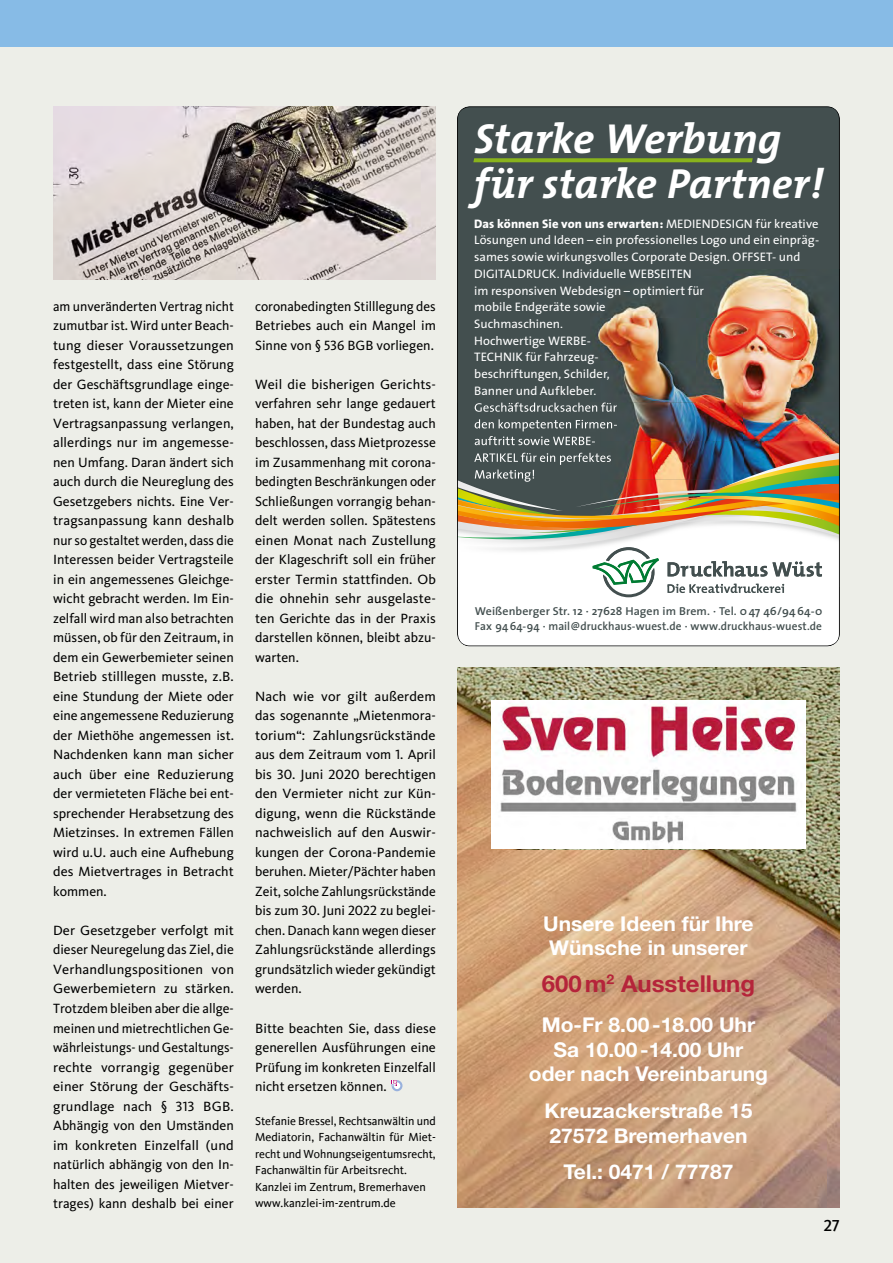
<style>
.page{position:relative;width:893px;height:1263px;background:#edeee8}
.page>*{position:absolute;margin:0;border:0;box-sizing:border-box;transform-origin:0 0}
.t1{font:italic 700 42.15px/45.2px "The Mix";letter-spacing:-.005em;color:#fff}
.t2{font:700 23.25px "Helvetica Neue LT";color:#b5243a}
.t3{font:700 20.4px/24.5px "Helvetica Neue LT";color:#fff}
.t4{font:16.5px "Kievit Medium SC";color:#000}
.t5{font:13.8px/19.5px "Kievit Book Ziff";color:#000;text-align:justify}
.t6{font:12.3px/16.6px "The Sans";color:#fff}
.t7{font:12px/16.5px "Kievit";color:#000}
.t8{font:600 11.55px/14.4px "The Sans";letter-spacing:.005em;color:#434f4f}
.s1{font-weight:800}
</style>
<div class="page">
<div style="left:0;top:0;width:893px;height:47px;background:#87bbe6"></div>
<svg style="left:391px;top:1080px;width:11px;height:11px"></svg>
<img style="left:53px;top:106px;width:383px;height:174px">
<img style="left:457px;top:668px;width:382px;height:540px">
<img style="left:492px;top:701px;width:313px;height:148px">
<img style="left:457px;top:106px;width:383px;height:540px">
<p class="t5" style="left:53px;top:297px;width:182px">am unveränderten Vertrag nicht zumutbar ist. Wird unter Beach&shy;tung dieser Voraussetzungen festgestellt, dass eine Störung der Geschäftsgrundlage einge&shy;treten ist, kann der Mieter eine Vertragsanpassung verlangen, allerdings nur im angemesse&shy;nen Umfang. Daran ändert sich auch durch die Neureglung des Gesetzgebers nichts. Eine Ver&shy;tragsanpassung kann deshalb nur so gestaltet werden, dass die Interessen beider Vertragsteile in ein angemessenes Gleichge&shy;wicht gebracht werden. Im Ein&shy;zelfall wird man also betrachten müssen, ob für den Zeitraum, in dem ein Gewerbemieter seinen Betrieb stilllegen musste, z.B. eine Stundung der Miete oder eine angemessene Reduzierung der Miethöhe angemessen ist.<br>Nachdenken kann man sicher auch über eine Reduzierung der vermieteten Fläche bei ent&shy;sprechender Herabsetzung des Mietzinses. In extremen Fällen wird u.U. auch eine Aufhebung des Mietvertrages in Betracht kommen.</p>
<p class="t5" style="left:53px;top:921px;width:182px">Der Gesetzgeber verfolgt mit dieser Neuregelung das Ziel, die Verhandlungspositionen von Gewerbemietern zu stärken.<br>Trotzdem bleiben aber die allge&shy;meinen und mietrechtlichen Ge&shy;währleistungs- und Gestaltungs&shy;rechte vorrangig gegenüber einer Störung der Geschäfts&shy;grundlage nach § 313 BGB.<br>Abhängig von den Umständen im konkreten Einzelfall (und natürlich abhängig von den In&shy;halten des jeweiligen Mietver&shy;trages) kann deshalb bei einer</p>
<p class="t5" style="left:255px;top:297px;width:182px">coronabedingten Stilllegung des Betriebes auch ein Mangel im Sinne von § 536 BGB vorliegen.</p>
<p class="t5" style="left:255px;top:375px;width:182px">Weil die bisherigen Gerichts&shy;verfahren sehr lange gedauert haben, hat der Bundestag auch beschlossen, dass Mietprozesse im Zusammenhang mit corona&shy;bedingten Beschränkungen oder Schließungen vorrangig behan&shy;delt werden sollen. Spätestens einen Monat nach Zustellung der Klageschrift soll ein früher erster Termin stattfinden. Ob die ohnehin sehr ausgelaste&shy;ten Gerichte das in der Praxis darstellen können, bleibt abzu&shy;warten.</p>
<p class="t5" style="left:255px;top:687px;width:182px">Nach wie vor gilt außerdem das sogenannte „Mietenmora&shy;torium“: Zahlungsrückstände aus dem Zeitraum vom 1. April bis 30. Juni 2020 berechtigen den Vermieter nicht zur Kün&shy;digung, wenn die Rückstände nachweislich auf den Auswir&shy;kungen der Corona-Pandemie beruhen. Mieter/Pächter haben Zeit, solche Zahlungsrückstände bis zum 30. Juni 2022 zu beglei&shy;chen. Danach kann wegen dieser Zahlungsrückstände allerdings grundsätzlich wieder gekündigt werden.</p>
<p class="t5" style="left:255px;top:1018px;width:182px">Bitte beachten Sie, dass diese generellen Ausführungen eine Prüfung im konkreten Einzelfall nicht ersetzen können.</p>
<p class="t7" style="left:255px;top:1112px;width:182px">Stefanie Bressel, Rechtsanwältin und Mediatorin, Fachanwältin für Miet&shy;recht und Wohnungseigentumsrecht, Fachanwältin für Arbeitsrecht.<br>Kanzlei im Zentrum, Bremerhaven www.kanzlei-im-zentrum.de</p>
<h1 class="t1" style="left:474px;top:115px;width:351px">Starke Werbung für starke Partner!</h1>
<p class="t6" style="left:474px;top:215px;width:347px"><span class="s1">Das können Sie von uns erwarten:</span> MEDIENDESIGN für kreative Lösungen und Ideen – ein professionelles Logo und ein einpräg&shy;sames sowie wirkungsvolles Corporate Design. OFFSET- und DIGITALDRUCK. Individuelle WEBSEITEN<br>im responsiven Webdesign – optimiert für<br>mobile Endgeräte sowie<br>Suchmaschinen.<br>Hochwertige WERBE-<br>TECHNIK für Fahrzeug-<br>beschriftungen, Schilder,<br>Banner und Aufkleber.</p>
<p class="t8" style="left:475px;top:604px;width:349px">Weißenberger Str. 12 · 27628 Hagen im Brem. · Tel. 0 47 46/94 64-0<br>Fax 94 64-94 · mail@druckhaus-wuest.de · www.druckhaus-wuest.de</p>
<h3 class="t3" style="left:543px;top:911px;width:212px">Unsere Ideen für Ihre<br>Wünsche in unserer</h3>
<h2 class="t2" style="left:542px;top:969px;width:215px">600 m<sup>2</sup> Ausstellung</h2>
<h3 class="t3" style="left:529px;top:1012px;width:241px;text-align:center">Mo-Fr 8.00 -18.00 Uhr<br>Sa 10.00 -14.00 Uhr oder nach Vereinbarung</h3>
<h3 class="t3" style="left:545px;top:1098px;width:209px">Kreuzackerstraße 15<br>27572 Bremerhaven</h3>
<h3 class="t3" style="left:563px;top:1159px;width:172px">Tel.: 0471 / 77787</h3>
<p class="t4" style="left:824px;top:1216px;width:18px">27</p>
</div>
